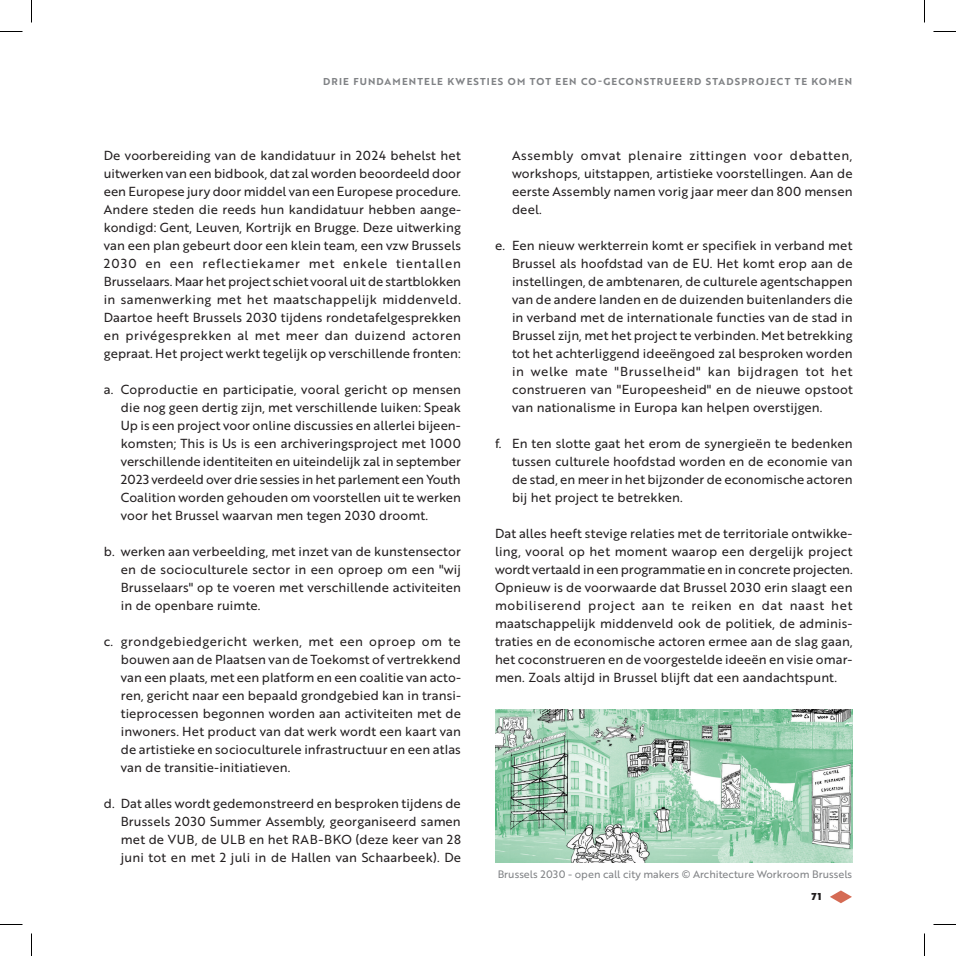
<style>
.page{position:relative;width:956px;height:956px;background:#fff}
.page>*{position:absolute;margin:0;border:0;box-sizing:border-box;transform-origin:0 0}
.t1{font:12.75px/18px "Brother 1816 Regular";letter-spacing:.01em;color:#231f20;text-align:justify}
.t2{font:10.5px "Brother 1816 Regular";color:#808285}
.t3{font:9.75px "Brother 1816 Bold";letter-spacing:.12em;color:#808285}
.t4{font:9.75px "Brother 1816 Black";color:#231f20}
</style>
<div class="page">
<svg style="left:830px;top:890px;width:22px;height:13px"></svg>
<img style="left:495px;top:709px;width:357px;height:153px">
<svg style="left:0;top:31px;width:22px;height:1px"></svg>
<svg style="left:933px;top:31px;width:23px;height:1px"></svg>
<svg style="left:0;top:924px;width:22px;height:1px"></svg>
<svg style="left:933px;top:924px;width:23px;height:1px"></svg>
<svg style="left:31px;top:0;width:1px;height:23px"></svg>
<svg style="left:31px;top:933px;width:1px;height:23px"></svg>
<svg style="left:924px;top:0;width:1px;height:23px"></svg>
<svg style="left:924px;top:933px;width:1px;height:23px"></svg>
<p class="t3" style="left:323px;top:74px;width:531px">DRIE FUNDAMENTELE KWESTIES OM TOT EEN CO-GECONSTRUEERD STADSPROJECT TE KOMEN</p>
<p class="t1" style="left:104px;top:146px;width:359px">De voorbereiding van de kandidatuur in 2024 behelst het uitwerken van een bidbook, dat zal worden beoordeeld door een Europese jury door middel van een Europese procedure.<br>Andere steden die reeds hun kandidatuur hebben aange&shy;kondigd: Gent, Leuven, Kortrijk en Brugge. Deze uitwerking van een plan gebeurt door een klein team, een vzw Brussels 2030 en een reflectiekamer met enkele tientallen Brusselaars. Maar het project schiet vooral uit de startblokken in samenwerking met het maatschappelijk middenveld.<br>Daartoe heeft Brussels 2030 tijdens rondetafelgesprekken en privégesprekken al met meer dan duizend actoren gepraat. Het project werkt tegelijk op verschillende fronten:</p>
<p class="t1" style="left:121px;top:380px;width:342px;text-indent:-17px">a. Coproductie en participatie, vooral gericht op mensen die nog geen dertig zijn, met verschillende luiken: Speak Up is een project voor online discussies en allerlei bijeen&shy;komsten; This is Us is een archiveringsproject met 1000 verschillende identiteiten en uiteindelijk zal in september 2023 verdeeld over drie sessies in het parlement een Youth Coalition worden gehouden om voorstellen uit te werken voor het Brussel waarvan men tegen 2030 droomt.</p>
<p class="t1" style="left:121px;top:542px;width:342px;text-indent:-17px">b. werken aan verbeelding, met inzet van de kunstensector en de socioculturele sector in een oproep om een "wij Brusselaars" op te voeren met verschillende activiteiten in de openbare ruimte.</p>
<p class="t1" style="left:121px;top:632px;width:342px;text-indent:-17px">c. grondgebiedgericht werken, met een oproep om te bouwen aan de Plaatsen van de Toekomst of vertrekkend van een plaats, met een platform en een coalitie van acto&shy;ren, gericht naar een bepaald grondgebied kan in transi&shy;tieprocessen begonnen worden aan activiteiten met de inwoners. Het product van dat werk wordt een kaart van de artistieke en socioculturele infrastructuur en een atlas van de transitie-initiatieven.</p>
<p class="t1" style="left:121px;top:794px;width:342px;text-indent:-17px">d. Dat alles wordt gedemonstreerd en besproken tijdens de Brussels 2030 Summer Assembly, georganiseerd samen met de VUB, de ULB en het RAB-BKO (deze keer van 28 juni tot en met 2 juli in de Hallen van Schaarbeek). De</p>
<p class="t1" style="left:512px;top:146px;width:342px">Assembly omvat plenaire zittingen voor debatten, workshops, uitstappen, artistieke voorstellingen. Aan de eerste Assembly namen vorig jaar meer dan 800 mensen deel.</p>
<p class="t1" style="left:512px;top:236px;width:342px;text-indent:-17px">e. Een nieuw werkterrein komt er specifiek in verband met Brussel als hoofdstad van de EU. Het komt erop aan de instellingen, de ambtenaren, de culturele agentschappen van de andere landen en de duizenden buitenlanders die in verband met de internationale functies van de stad in Brussel zijn, met het project te verbinden. Met betrekking tot het achterliggend ideeëngoed zal besproken worden in welke mate "Brusselheid" kan bijdragen tot het construeren van "Europeesheid" en de nieuwe opstoot van nationalisme in Europa kan helpen overstijgen.</p>
<p class="t1" style="left:512px;top:434px;width:342px;text-indent:-17px">f. En ten slotte gaat het erom de synergieën te bedenken tussen culturele hoofdstad worden en de economie van de stad, en meer in het bijzonder de economische actoren bij het project te betrekken.</p>
<p class="t1" style="left:495px;top:524px;width:359px">Dat alles heeft stevige relaties met de territoriale ontwikke&shy;ling, vooral op het moment waarop een dergelijk project wordt vertaald in een programmatie en in concrete projecten.<br>Opnieuw is de voorwaarde dat Brussel 2030 erin slaagt een mobiliserend project aan te reiken en dat naast het maatschappelijk middenveld ook de politiek, de adminis&shy;traties en de economische actoren ermee aan de slag gaan, het coconstrueren en de voorgestelde ideeën en visie omar&shy;men. Zoals altijd in Brussel blijft dat een aandachtspunt.</p>
<p class="t2" style="left:498px;top:867px;width:356px">Brussels 2030 - open call city makers © Architecture Workroom Brussels</p>
<p class="t4" style="left:812px;top:889px;width:11px">71</p>
</div>
